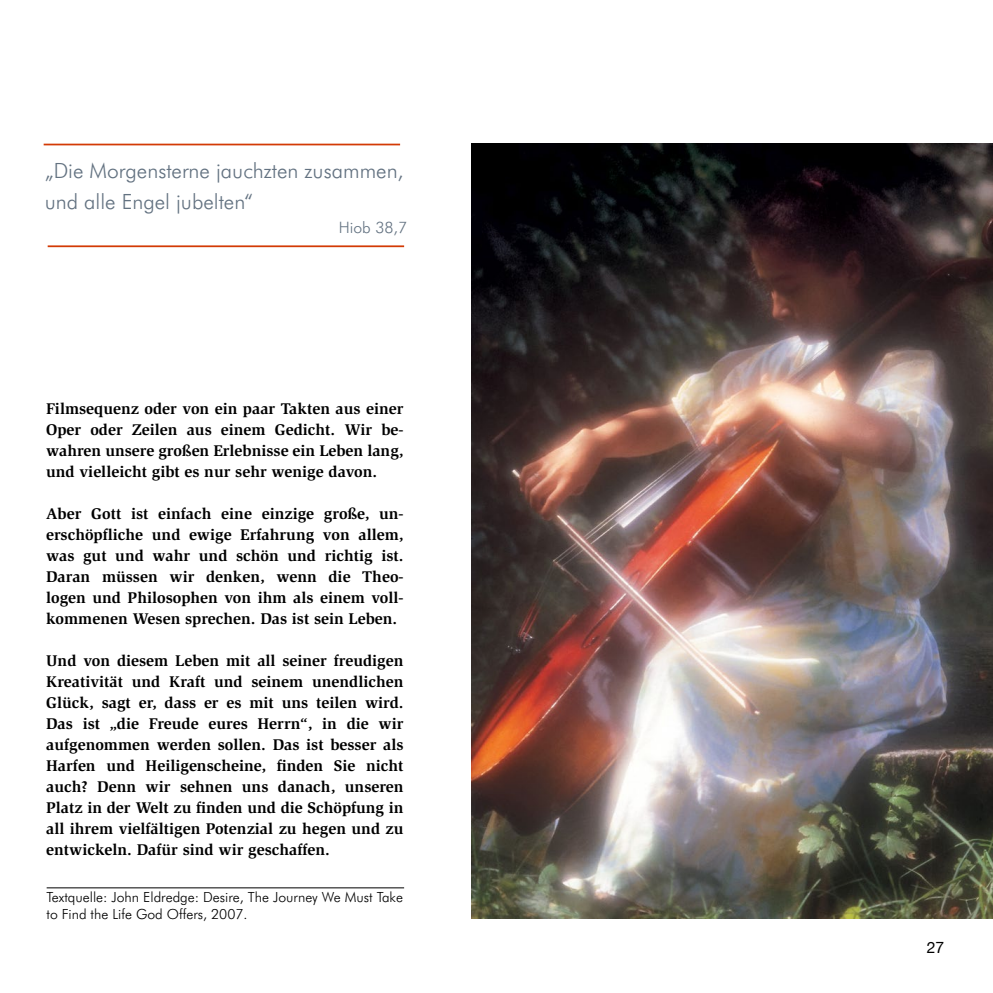
<style>
.page{position:relative;width:993px;height:993px;background:#fff}
.page>*{position:absolute;margin:0;border:0;box-sizing:border-box;transform-origin:0 0}
.t1{font:300 21px/30.4px "Futura BT";color:#637281}
.t2{font:700 15.92px/21px "Slimbach Std";color:#000;text-align:justify}
.t3{font:300 15.75px "Futura BT";color:#637281}
.t4{font:15.75px "Helvetica Neue";color:#000}
.t5{font:300 14px/16.8px "Futura BT";color:#000}
</style>
<div class="page">
<hr style="left:47px;top:887px;width:357px;height:1px;background:#000">
<img style="left:471px;top:144px;width:521px;height:774px">
<hr style="left:48px;top:245px;width:356px;height:2px;background:#d33a05">
<hr style="left:44px;top:144px;width:356px;height:1px;background:#d33a05">
<h1 class="t1" style="left:45px;top:155px;width:360px">„Die Morgensterne jauchzten zusammen, und alle Engel jubelten“</h1>
<p class="t3" style="left:339px;top:217px;width:70px">Hiob 38,7</p>
<p class="t2" style="left:46px;top:398px;width:359px">Filmsequenz oder von ein paar Takten aus einer Oper oder Zeilen aus einem Gedicht. Wir be&shy;wahren unsere großen Erlebnisse ein Leben lang, und vielleicht gibt es nur sehr wenige davon.</p>
<p class="t2" style="left:46px;top:503px;width:359px">Aber Gott ist einfach eine einzige große, un&shy;erschöpfliche und ewige Erfahrung von allem, was gut und wahr und schön und richtig ist.<br>Daran müssen wir denken, wenn die Theo&shy;logen und Philosophen von ihm als einem voll&shy;kommenen Wesen sprechen. Das ist sein Leben.</p>
<p class="t2" style="left:46px;top:650px;width:359px">Und von diesem Leben mit all seiner freudigen Kreativität und Kraft und seinem unendlichen Glück, sagt er, dass er es mit uns teilen wird.<br>Das ist „die Freude eures Herrn“, in die wir aufgenommen werden sollen. Das ist besser als Harfen und Heiligenscheine, finden Sie nicht auch? Denn wir sehnen uns danach, unseren Platz in der Welt zu finden und die Schöpfung in all ihrem vielfältigen Potenzial zu hegen und zu entwickeln. Dafür sind wir geschaffen.</p>
<p class="t5" style="left:47px;top:887px;width:358px">Textquelle: John Eldredge: Desire, The Journey We Must Take to Find the Life God Offers, 2007.</p>
<p class="t4" style="left:926px;top:936px;width:19px">27</p>
</div>
